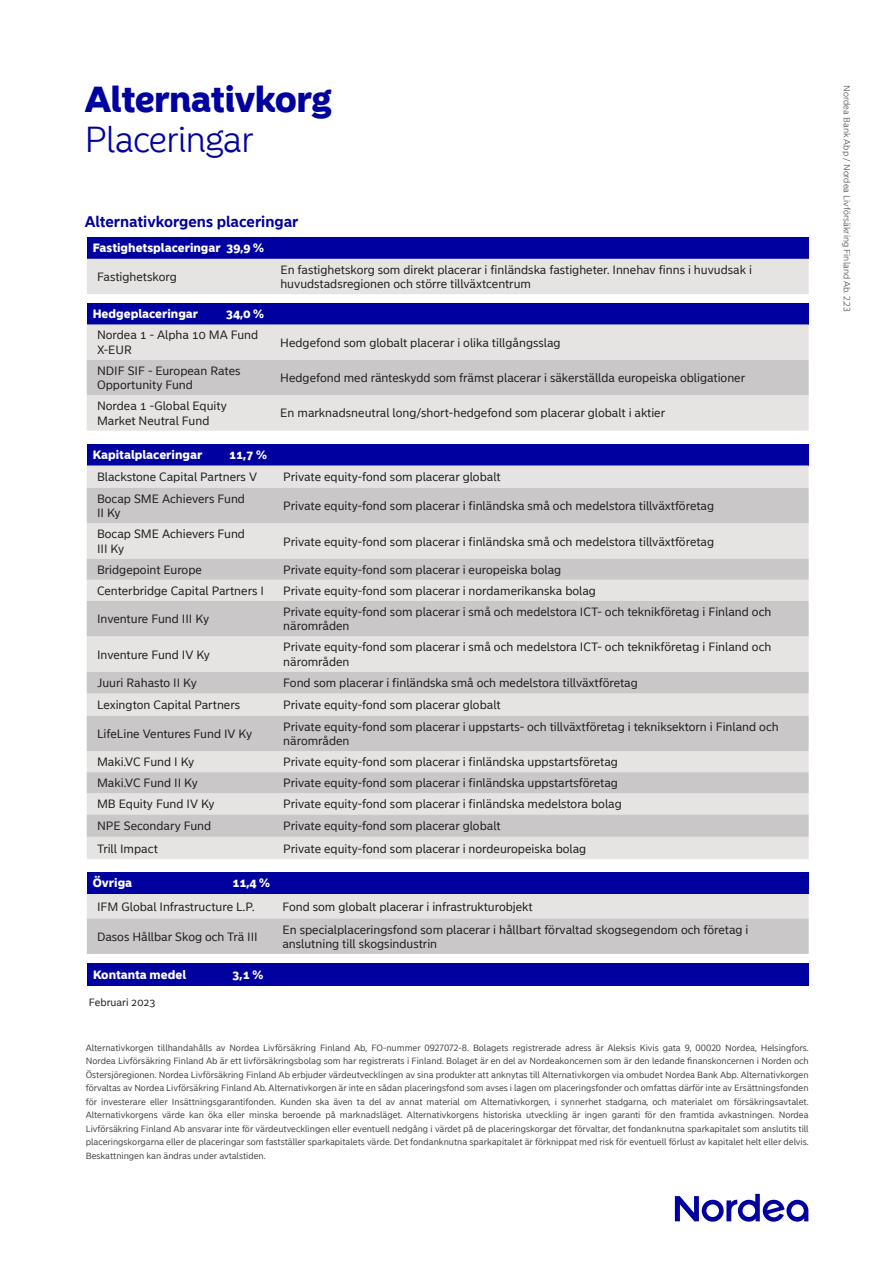
<style>
.page{position:relative;width:893px;height:1263px;background:#fff}
.page>*{position:absolute;margin:0;border:0;box-sizing:border-box;transform-origin:0 0}
.A4_Headline__H1{font:900 36px "Nordea Sans Large";color:#0000a0}
.Big_quote__P{font:300 36px "Nordea Sans Large";color:#0000a0}
.Body_text_headline{font:700 15px "Nordea Sans Small";color:#0000a0}
.Taulukko_body_text{font:12px/14.4px "Nordea Sans Small";color:#231f20}
.Header_SWE{font:900 12px "Nordea Sans Small";color:#fff}
.Taulukko_body_text-2{font:10.5px "Nordea Sans Small";color:#231f20}
.Lakiteksti__P{font:9px/13.5px "Nordea Sans Small";color:#474748;text-align:justify}
.Lakiteksti_sivu__P{font:300 9px "Nordea Sans Small";color:#4b4c4d}
.s1{color:#474748}
</style>
<div class="page">
<div style="left:87px;top:964px;width:722px;height:22px;background:#0000a0"></div>
<div style="left:87px;top:237px;width:722px;height:22px;background:#0000a0"></div>
<div style="left:87px;top:259px;width:722px;height:35px;background:#e6e4e3"></div>
<div style="left:87px;top:303px;width:722px;height:21px;background:#0000a0"></div>
<div style="left:87px;top:324px;width:722px;height:107px;background:#e6e4e3"></div>
<div style="left:87px;top:360px;width:722px;height:35px;background:#c9c7c7"></div>
<div style="left:87px;top:444px;width:722px;height:21px;background:#0000a0"></div>
<div style="left:87px;top:465px;width:722px;height:394px;background:#e6e4e3"></div>
<svg style="left:87px;top:488px;width:722px;height:349px;background:#d6d4d3"></svg>
<div style="left:87px;top:872px;width:722px;height:22px;background:#0000a0"></div>
<svg style="left:87px;top:894px;width:722px;height:60px;background:#d5d3d2"></svg>
<svg style="left:675px;top:1194px;width:133px;height:28px"></svg>
<h1 class="A4_Headline__H1" style="left:85px;top:77px;width:248px">Alternativkorg</h1>
<p class="Big_quote__P" style="left:85px;top:118px;width:170px">Placeringar</p>
<h2 class="Body_text_headline" style="left:85px;top:212px;width:215px">Alternativkorgens placeringar</h2>
<p class="Header_SWE" style="left:93px;top:240px;width:173px">Fastighetsplaceringar 39,9 %</p>
<p class="Taulukko_body_text" style="left:97px;top:270px;width:81px">Fastighetskorg</p>
<p class="Taulukko_body_text" style="left:280px;top:262px;width:473px">En fastighetskorg som direkt placerar i finländska fastigheter. Innehav finns i huvudsak i huvudstadsregionen och större tillväxtcentrum</p>
<p class="Header_SWE" style="left:93px;top:307px;width:107px">Hedgeplaceringar</p>
<p class="Header_SWE" style="left:226px;top:307px;width:39px">34,0 %</p>
<p class="Taulukko_body_text" style="left:97px;top:328px;width:163px">Nordea 1 - Alpha 10 MA Fund<br>X-EUR</p>
<p class="Taulukko_body_text" style="left:280px;top:335px;width:282px">Hedgefond som globalt placerar i olika tillgångsslag</p>
<p class="Taulukko_body_text" style="left:97px;top:364px;width:145px">NDIF SIF - European Rates<br>Opportunity Fund</p>
<p class="Taulukko_body_text" style="left:280px;top:371px;width:466px">Hedgefond med ränteskydd som främst placerar i säkerställda europeiska obligationer</p>
<p class="Taulukko_body_text" style="left:97px;top:399px;width:131px">Nordea 1 -Global Equity<br>Market Neutral Fund</p>
<p class="Taulukko_body_text" style="left:280px;top:406px;width:386px">En marknadsneutral long/short-hedgefond som placerar globalt i aktier</p>
<p class="Header_SWE" style="left:93px;top:447px;width:111px">Kapitalplaceringar</p>
<p class="Header_SWE" style="left:229px;top:447px;width:39px">11,7 %</p>
<p class="Taulukko_body_text" style="left:97px;top:470px;width:162px">Blackstone Capital Partners V</p>
<p class="Taulukko_body_text" style="left:283px;top:470px;width:219px">Private equity-fond som placerar globalt</p>
<p class="Taulukko_body_text" style="left:97px;top:492px;width:150px">Bocap SME Achievers Fund<br>II Ky</p>
<p class="Taulukko_body_text" style="left:283px;top:499px;width:432px">Private equity-fond som placerar i finländska små och medelstora tillväxtföretag</p>
<p class="Taulukko_body_text" style="left:97px;top:527px;width:150px">Bocap SME Achievers Fund<br>III Ky</p>
<p class="Taulukko_body_text" style="left:283px;top:534px;width:432px">Private equity-fond som placerar i finländska små och medelstora tillväxtföretag</p>
<p class="Taulukko_body_text" style="left:97px;top:562px;width:106px">Bridgepoint Europe</p>
<p class="Taulukko_body_text" style="left:283px;top:562px;width:280px">Private equity-fond som placerar i europeiska bolag</p>
<p class="Taulukko_body_text" style="left:97px;top:583px;width:169px">Centerbridge Capital Partners I</p>
<p class="Taulukko_body_text" style="left:283px;top:583px;width:314px">Private equity-fond som placerar i nordamerikanska bolag</p>
<p class="Taulukko_body_text" style="left:97px;top:612px;width:114px">Inventure Fund III Ky</p>
<p class="Taulukko_body_text" style="left:283px;top:605px;width:490px">Private equity-fond som placerar i små och medelstora ICT- och teknikföretag i Finland och närområden</p>
<p class="Taulukko_body_text" style="left:97px;top:647px;width:115px">Inventure Fund IV Ky</p>
<p class="Taulukko_body_text" style="left:283px;top:640px;width:490px">Private equity-fond som placerar i små och medelstora ICT- och teknikföretag i Finland och närområden</p>
<p class="Taulukko_body_text" style="left:97px;top:676px;width:101px">Juuri Rahasto II Ky</p>
<p class="Taulukko_body_text" style="left:283px;top:676px;width:356px">Fond som placerar i finländska små och medelstora tillväxtföretag</p>
<p class="Taulukko_body_text" style="left:97px;top:698px;width:145px">Lexington Capital Partners</p>
<p class="Taulukko_body_text" style="left:283px;top:698px;width:219px">Private equity-fond som placerar globalt</p>
<p class="Taulukko_body_text" style="left:97px;top:727px;width:157px">LifeLine Ventures Fund IV Ky</p>
<p class="Taulukko_body_text" style="left:283px;top:719px;width:497px">Private equity-fond som placerar i uppstarts- och tillväxtföretag i tekniksektorn i Finland och närområden</p>
<p class="Taulukko_body_text" style="left:97px;top:755px;width:99px">Maki.VC Fund I Ky</p>
<p class="Taulukko_body_text" style="left:283px;top:755px;width:336px">Private equity-fond som placerar i finländska uppstartsföretag</p>
<p class="Taulukko_body_text" style="left:97px;top:776px;width:102px">Maki.VC Fund II Ky</p>
<p class="Taulukko_body_text" style="left:283px;top:776px;width:336px">Private equity-fond som placerar i finländska uppstartsföretag</p>
<p class="Taulukko_body_text" style="left:97px;top:797px;width:119px">MB Equity Fund IV Ky</p>
<p class="Taulukko_body_text" style="left:283px;top:797px;width:340px">Private equity-fond som placerar i finländska medelstora bolag</p>
<p class="Taulukko_body_text" style="left:97px;top:819px;width:116px">NPE Secondary Fund</p>
<p class="Taulukko_body_text" style="left:283px;top:819px;width:219px">Private equity-fond som placerar globalt</p>
<p class="Taulukko_body_text" style="left:97px;top:841px;width:62px">Trill Impact</p>
<p class="Taulukko_body_text" style="left:283px;top:841px;width:305px">Private equity-fond som placerar i nordeuropeiska bolag</p>
<p class="Header_SWE" style="left:93px;top:875px;width:41px">Övriga</p>
<p class="Header_SWE" style="left:232px;top:875px;width:39px">11,4 %</p>
<p class="Taulukko_body_text" style="left:97px;top:899px;width:159px">IFM Global Infrastructure L.P.</p>
<p class="Taulukko_body_text" style="left:282px;top:899px;width:252px">Fond som globalt placerar i infrastrukturobjekt</p>
<p class="Taulukko_body_text" style="left:97px;top:929px;width:162px">Dasos Hållbar Skog och Trä III</p>
<p class="Taulukko_body_text" style="left:282px;top:922px;width:468px">En specialplaceringsfond som placerar i hållbart förvaltad skogsegendom och företag i anslutning till skogsindustrin</p>
<p class="Header_SWE" style="left:93px;top:967px;width:95px">Kontanta medel</p>
<p class="Header_SWE" style="left:233px;top:967px;width:32px">3,1 %</p>
<p class="Taulukko_body_text-2" style="left:89px;top:996px;width:68px">Februari 2023</p>
<p class="Lakiteksti__P" style="left:86px;top:1041px;width:724px">Alternativkorgen tillhandahålls av Nordea Livförsäkring Finland Ab, FO-nummer 0927072-8. Bolagets registrerade adress är Aleksis Kivis gata 9, 00020 Nordea, Helsingfors.<br>Nordea Livförsäkring Finland Ab är ett livförsäkringsbolag som har registrerats i Finland. Bolaget är en del av Nordeakoncernen som är den ledande finanskoncernen i Norden och Östersjöregionen. Nordea Livförsäkring Finland Ab erbjuder värdeutvecklingen av sina produkter att anknytas till Alternativkorgen via ombudet Nordea Bank Abp. Alternativkorgen förvaltas av Nordea Livförsäkring Finland Ab. Alternativkorgen är inte en sådan placeringsfond som avses i lagen om placeringsfonder och omfattas därför inte av Ersättningsfonden för investerare eller Insättningsgarantifonden. Kunden ska även ta del av annat material om Alternativkorgen, i synnerhet stadgarna, och materialet om försäkringsavtalet.<br>Alternativkorgens värde kan öka eller minska beroende på marknadsläget. Alternativkorgens historiska utveckling är ingen garanti för den framtida avkastningen. Nordea Livförsäkring Finland Ab ansvarar inte för värdeutvecklingen eller eventuell nedgång i värdet på de placeringskorgar det förvaltar, det fondanknutna sparkapitalet som anslutits till placeringskorgarna eller de placeringar som fastställer sparkapitalets värde. Det fondanknutna sparkapitalet är förknippat med risk för eventuell förlust av kapitalet helt eller delvis.<br>Beskattningen kan ändras under avtalstiden.</p>
<p class="Lakiteksti_sivu__P" style="left:852px;top:85px;width:228px;rotate:90deg">Nordea Bank Abp / Nordea Livförsäkring Finland Ab<span class="s1">. 2.23</span></p>
</div>
